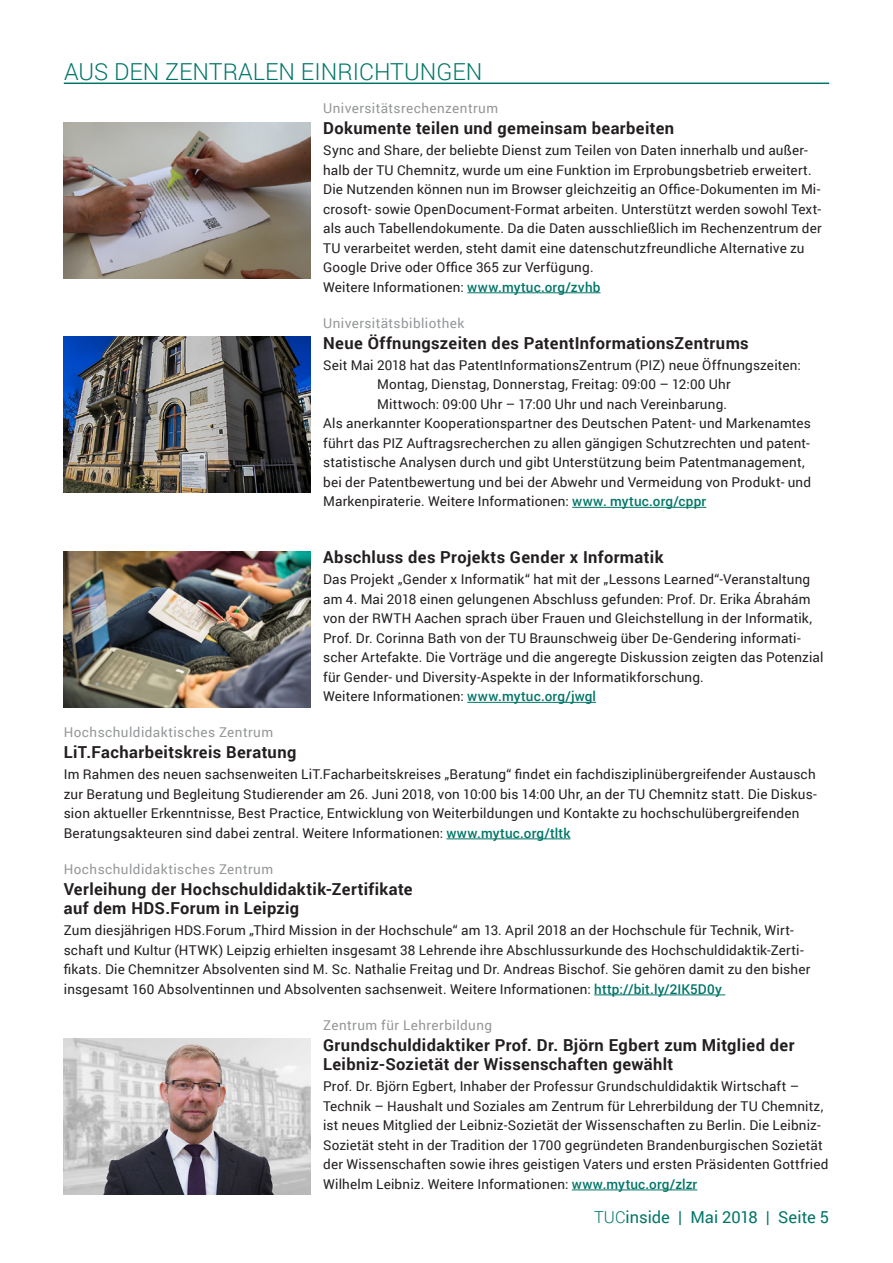
<style>
.page{position:relative;width:893px;height:1263px;background:#fff}
.page>*{position:absolute;margin:0;border:0;box-sizing:border-box;transform-origin:0 0}
.H2_Kapitel{font:300 23.4px "Roboto";color:#007567}
.H3_Überschrift{font:700 16.5px/19.5px "Roboto";letter-spacing:.025em;color:#231f20}
.t1{font:16.5px "Roboto";color:#007567}
.Fließtext{font:13.5px/19.5px "Roboto";letter-spacing:.015em;color:#231f20}
.H5_Rubrik{font:13.5px "Roboto";letter-spacing:.03em;color:#949698}
.s1{font-weight:500;color:#007567}
.s2{font-weight:300}
</style>
<div class="page">
<hr style="left:64px;top:83px;width:765px;height:1px;background:#007567">
<hr style="left:467px;top:292px;width:133px;height:1px;background:#007567">
<hr style="left:572px;top:507px;width:134px;height:1px;background:#007567">
<hr style="left:467px;top:702px;width:129px;height:1px;background:#007567">
<hr style="left:446px;top:838px;width:124px;height:1px;background:#007567">
<hr style="left:594px;top:994px;width:131px;height:1px;background:#007567">
<hr style="left:572px;top:1189px;width:125px;height:1px;background:#007567">
<img style="left:64px;top:122px;width:246px;height:156px">
<img style="left:64px;top:337px;width:246px;height:156px">
<img style="left:64px;top:551px;width:246px;height:156px">
<img style="left:64px;top:1039px;width:246px;height:156px">
<p class="H2_Kapitel" style="left:64px;top:55px;width:420px">AUS DEN ZENTRALEN EINRICHTUNGEN</p>
<p class="H5_Rubrik" style="left:323px;top:99px;width:176px">Universitätsrechenzentrum</p>
<p class="H3_Überschrift" style="left:323px;top:118px;width:353px">Dokumente teilen und gemeinsam bearbeiten</p>
<p class="Fließtext" style="left:323px;top:140px;width:500px">Sync and Share, der beliebte Dienst zum Teilen von Daten innerhalb und außer&shy;halb der TU Chemnitz, wurde um eine Funktion im Erprobungsbetrieb erweitert.<br>Die Nutzenden können nun im Browser gleichzeitig an Office-Dokumenten im Mi&shy;crosoft- sowie OpenDocument-Format arbeiten. Unterstützt werden sowohl Text&shy;als auch Tabellendokumente. Da die Daten ausschließlich im Rechenzentrum der TU verarbeitet werden, steht damit eine datenschutzfreundliche Alternative zu Google Drive oder Office 365 zur Verfügung.</p>
<p class="Fließtext" style="left:323px;top:277px;width:279px">Weitere Informationen: <span class="s1">www.mytuc.org/zvhb</span></p>
<p class="H5_Rubrik" style="left:323px;top:313px;width:143px">Universitätsbibliothek</p>
<p class="H3_Überschrift" style="left:323px;top:333px;width:427px">Neue Öffnungszeiten des PatentInformationsZentrums</p>
<p class="Fließtext" style="left:323px;top:355px;width:479px">Seit Mai 2018 hat das PatentInformationsZentrum (PIZ) neue Öffnungszeiten:</p>
<p class="Fließtext" style="left:377px;top:374px;width:355px">Montag, Dienstag, Donnerstag, Freitag: 09:00 – 12:00 Uhr</p>
<p class="Fließtext" style="left:377px;top:394px;width:351px">Mittwoch: 09:00 Uhr – 17:00 Uhr und nach Vereinbarung.</p>
<p class="Fließtext" style="left:323px;top:413px;width:489px">Als anerkannter Kooperationspartner des Deutschen Patent- und Markenamtes führt das PIZ Auftragsrecherchen zu allen gängigen Schutzrechten und patent&shy;statistische Analysen durch und gibt Unterstützung beim Patentmanagement, bei der Patentbewertung und bei der Abwehr und Vermeidung von Produkt- und Markenpiraterie. Weitere Informationen: <span class="s1">www. mytuc.org/cppr</span></p>
<p class="H3_Überschrift" style="left:323px;top:547px;width:342px">Abschluss des Projekts Gender x Informatik</p>
<p class="Fließtext" style="left:323px;top:569px;width:502px">Das Projekt „Gender x Informatik“ hat mit der „Lessons Learned“-Veranstaltung am 4. Mai 2018 einen gelungenen Abschluss gefunden: Prof. Dr. Erika Ábrahám von der RWTH Aachen sprach über Frauen und Gleichstellung in der Informatik, Prof. Dr. Corinna Bath von der TU Braunschweig über De-Gendering informati&shy;scher Artefakte. Die Vorträge und die angeregte Diskussion zeigten das Potenzial für Gender- und Diversity-Aspekte in der Informatikforschung.</p>
<p class="Fließtext" style="left:323px;top:686px;width:274px">Weitere Informationen: <span class="s1">www.mytuc.org/jwgl</span></p>
<p class="H5_Rubrik" style="left:64px;top:723px;width:211px">Hochschuldidaktisches Zentrum</p>
<p class="H3_Überschrift" style="left:64px;top:742px;width:234px">LiT.Facharbeitskreis Beratung</p>
<p class="Fließtext" style="left:64px;top:764px;width:755px">Im Rahmen des neuen sachsenweiten LiT.Facharbeitskreises „Beratung“ findet ein fachdisziplinübergreifender Austausch zur Beratung und Begleitung Studierender am 26. Juni 2018, von 10:00 bis 14:00 Uhr, an der TU Chemnitz statt. Die Diskus&shy;sion aktueller Erkenntnisse, Best Practice, Entwicklung von Weiterbildungen und Kontakte zu hochschulübergreifenden Beratungsakteuren sind dabei zentral. Weitere Informationen: <span class="s1">www.mytuc.org/tltk</span></p>
<p class="H5_Rubrik" style="left:64px;top:859px;width:211px">Hochschuldidaktisches Zentrum</p>
<p class="H3_Überschrift" style="left:64px;top:879px;width:350px">Verleihung der Hochschuldidaktik-Zertifikate auf dem HDS.Forum in Leipzig</p>
<p class="Fließtext" style="left:64px;top:920px;width:748px">Zum diesjährigen HDS.Forum „Third Mission in der Hochschule“ am 13. April 2018 an der Hochschule für Technik, Wirt&shy;schaft und Kultur (HTWK) Leipzig erhielten insgesamt 38 Lehrende ihre Abschlussurkunde des Hochschuldidaktik-Zerti&shy;fikats. Die Chemnitzer Absolventen sind M. Sc. Nathalie Freitag und Dr. Andreas Bischof. Sie gehören damit zu den bisher insgesamt 160 Absolventinnen und Absolventen sachsenweit. Weitere Informationen: <span class="s1">http://bit.ly/2IK5D0y</span></p>
<p class="H5_Rubrik" style="left:323px;top:1015px;width:171px">Zentrum für Lehrerbildung</p>
<p class="H3_Überschrift" style="left:323px;top:1035px;width:473px">Grundschuldidaktiker Prof. Dr. Björn Egbert zum Mitglied der<br>Leibniz-Sozietät der Wissenschaften gewählt</p>
<p class="Fließtext" style="left:323px;top:1076px;width:507px">Prof. Dr. Björn Egbert, Inhaber der Professur Grundschuldidaktik Wirtschaft – Technik – Haushalt und Soziales am Zentrum für Lehrerbildung der TU Chemnitz, ist neues Mitglied der Leibniz-Sozietät der Wissenschaften zu Berlin. Die Leibniz-Sozietät steht in der Tradition der 1700 gegründeten Brandenburgischen Sozietät der Wissenschaften sowie ihres geistigen Vaters und ersten Präsidenten Gottfried Wilhelm Leibniz. Weitere Informationen: <span class="s1">www.mytuc.org/zlzr</span></p>
<p class="t1" style="left:594px;top:1206px;width:236px"><span class="s2">TUC</span>inside | Mai 2018 | Seite 5</p>
</div>
